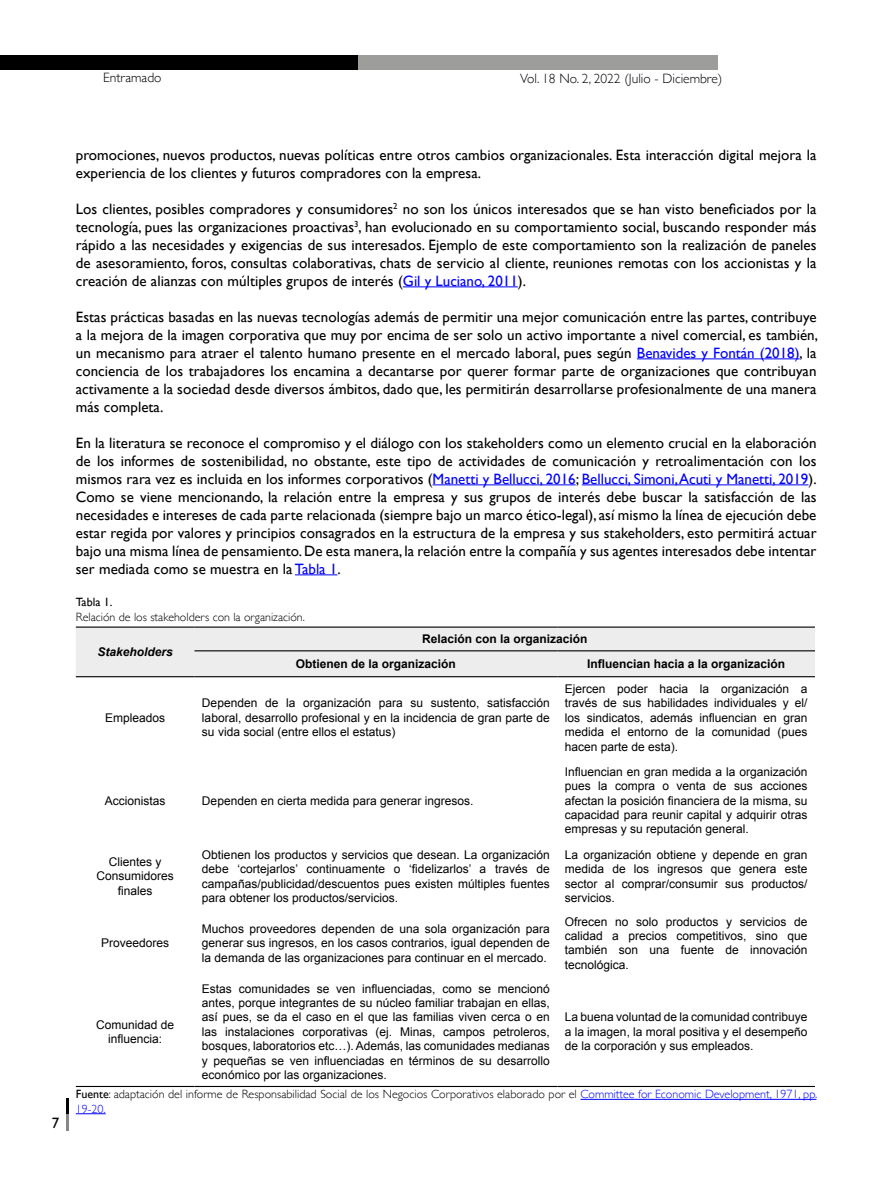
<style>
.page{position:relative;width:893px;height:1188px;background:#fff}
.page>*{position:absolute;margin:0;border:0;box-sizing:border-box;transform-origin:0 0}
.t1{font:15px/18px "Gill Sans";letter-spacing:.005em;color:#000;text-align:justify}
.t2{font:300 13.5px "Gill Sans";color:#000}
.t3{font:12px/14.4px "Arial";color:#000;text-align:justify}
.t4{font:300 12px/14.4px "Gill Sans";color:#000}
.t5{font:700 12px/24.8px "Arial";color:#000}
.t6{font:italic 700 12px "Arial";color:#000}
.t7{font:12px "Gill Sans";color:#000}
.s1{color:#00f}
.s2{font-weight:400}
</style>
<div class="page">
<svg style="left:66px;top:1099px;width:2px;height:31px"></svg>
<div style="left:358px;top:55px;width:360px;height:15px;background:#9d9d9c"></div>
<div style="left:0;top:55px;width:358px;height:15px;background:#000"></div>
<hr style="left:403px;top:287px;width:115px;height:1px;background:#00f">
<hr style="left:637px;top:359px;width:163px;height:1px;background:#00f">
<hr style="left:433px;top:485px;width:143px;height:1px;background:#00f">
<hr style="left:582px;top:485px;width:226px;height:1px;background:#00f">
<hr style="left:295px;top:575px;width:42px;height:1px;background:#00f">
<hr style="left:580px;top:1099px;width:236px;height:1px;background:#00f">
<hr style="left:76px;top:1113px;width:30px;height:1px;background:#00f">
<div style="left:76px;top:628px;width:739px;height:48px;background:#ededed"></div>
<hr style="left:76px;top:627px;width:118px;height:1px;background:#000">
<hr style="left:76px;top:676px;width:118px;height:1px;background:#000">
<hr style="left:194px;top:627px;width:363px;height:1px;background:#000">
<hr style="left:557px;top:627px;width:258px;height:1px;background:#000">
<hr style="left:194px;top:650px;width:363px;height:1px;background:#000">
<hr style="left:557px;top:650px;width:258px;height:1px;background:#000">
<hr style="left:194px;top:676px;width:363px;height:1px;background:#000">
<hr style="left:557px;top:676px;width:258px;height:1px;background:#000">
<hr style="left:76px;top:1086px;width:118px;height:1px;background:#000">
<hr style="left:194px;top:1086px;width:363px;height:1px;background:#000">
<hr style="left:557px;top:1086px;width:258px;height:1px;background:#000">
<p class="t2" style="left:103px;top:67px;width:60px">Entramado</p>
<p class="t2" style="left:520px;top:68px;width:204px">Vol. 18 No. 2, 2022 (Julio - Diciembre)</p>
<p class="t1" style="left:52px;top:1114px;width:9px">7</p>
<p class="t1" style="left:39px;top:1116px;width:24px">188</p>
<p class="t1" style="left:76px;top:146px;width:742px">promociones, nuevos productos, nuevas políticas entre otros cambios organizacionales. Esta interacción digital mejora la experiencia de los clientes y futuros compradores con la empresa.</p>
<p class="t1" style="left:76px;top:200px;width:742px">Los clientes, posibles compradores y consumidores<sup>2</sup> no son los únicos interesados que se han visto beneficiados por la tecnología, pues las organizaciones proactivas<sup>3</sup>, han evolucionado en su comportamiento social, buscando responder más rápido a las necesidades y exigencias de sus interesados. Ejemplo de este comportamiento son la realización de paneles de asesoramiento, foros, consultas colaborativas, chats de servicio al cliente, reuniones remotas con los accionistas y la creación de alianzas con múltiples grupos de interés (<span class="s1">Gil y Luciano, 2011</span>).</p>
<p class="t1" style="left:76px;top:308px;width:744px">Estas prácticas basadas en las nuevas tecnologías además de permitir una mejor comunicación entre las partes, contribuye a la mejora de la imagen corporativa que muy por encima de ser solo un activo importante a nivel comercial, es también, un mecanismo para atraer el talento humano presente en el mercado laboral, pues según <span class="s1">Benavides y Fontán (2018)</span>, la conciencia de los trabajadores los encamina a decantarse por querer formar parte de organizaciones que contribuyan activamente a la sociedad desde diversos ámbitos, dado que, les permitirán desarrollarse profesionalmente de una manera más completa.</p>
<p class="t1" style="left:76px;top:434px;width:742px">En la literatura se reconoce el compromiso y el diálogo con los stakeholders como un elemento crucial en la elaboración de los informes de sostenibilidad, no obstante, este tipo de actividades de comunicación y retroalimentación con los mismos rara vez es incluida en los informes corporativos (<span class="s1">Manetti y Bellucci, 2016</span>; <span class="s1">Bellucci, Simoni, Acuti y Manetti, 2019</span>).<br>Como se viene mencionando, la relación entre la empresa y sus grupos de interés debe buscar la satisfacción de las necesidades e intereses de cada parte relacionada (siempre bajo un marco ético-legal), así mismo la línea de ejecución debe estar regida por valores y principios consagrados en la estructura de la empresa y sus stakeholders, esto permitirá actuar bajo una misma línea de pensamiento. De esta manera, la relación entre la compañía y sus agentes interesados debe intentar ser mediada como se muestra en la <span class="s1">Tabla 1</span>.</p>
<p class="t7" style="left:76px;top:595px;width:38px">Tabla 1.</p>
<p class="t4" style="left:76px;top:609px;width:231px">Relación de los stakeholders con la organización.</p>
<p class="t6" style="left:97px;top:644px;width:77px">Stakeholders</p>
<p class="t5" style="left:296px;top:627px;width:293px;text-indent:126px">Relación con la organización<br>Obtienen de la organización</p>
<p class="t5" style="left:587px;top:652px;width:200px">Influencian hacia a la organización</p>
<p class="t3" style="left:105px;top:710px;width:62px">Empleados</p>
<p class="t3" style="left:202px;top:696px;width:349px">Dependen de la organización para su sustento, satisfacción laboral, desarrollo profesional y en la incidencia de gran parte de su vida social (entre ellos el estatus)</p>
<p class="t3" style="left:105px;top:793px;width:62px">Accionistas</p>
<p class="t3" style="left:202px;top:793px;width:273px">Dependen en cierta medida para generar ingresos.</p>
<p class="t3" style="left:565px;top:682px;width:244px">Ejercen poder hacia la organización a través de sus habilidades individuales y el/ los sindicatos, además influencian en gran medida el entorno de la comunidad (pues hacen parte de esta).</p>
<p class="t3" style="left:565px;top:765px;width:244px">Influencian en gran medida a la organización pues la compra o venta de sus acciones afectan la posición financiera de la misma, su capacidad para reunir capital y adquirir otras empresas y su reputación general.</p>
<p class="t3" style="left:96px;top:855px;width:79px;text-align:center">Clientes y<br>Consumidores finales</p>
<p class="t3" style="left:202px;top:847px;width:349px">Obtienen los productos y servicios que desean. La organización debe ‘cortejarlos’ continuamente o ‘fidelizarlos’ a través de campañas/publicidad/descuentos pues existen múltiples fuentes para obtener los productos/servicios.</p>
<p class="t3" style="left:565px;top:847px;width:244px">La organización obtiene y depende en gran medida de los ingresos que genera este sector al comprar/consumir sus productos/ servicios.</p>
<p class="t3" style="left:101px;top:936px;width:70px">Proveedores</p>
<p class="t3" style="left:202px;top:922px;width:349px">Muchos proveedores dependen de una sola organización para generar sus ingresos, en los casos contrarios, igual dependen de la demanda de las organizaciones para continuar en el mercado.</p>
<p class="t3" style="left:565px;top:914px;width:244px">Ofrecen no solo productos y servicios de calidad a precios competitivos, sino que también son una fuente de innovación tecnológica.</p>
<p class="t3" style="left:202px;top:981px;width:349px">Estas comunidades se ven influenciadas, como se mencionó antes, porque integrantes de su núcleo familiar trabajan en ellas, así pues, se da el caso en el que las familias viven cerca o en las instalaciones corporativas (ej. Minas, campos petroleros, bosques, laboratorios etc…). Además, las comunidades medianas y pequeñas se ven influenciadas en términos de su desarrollo económico por las organizaciones.</p>
<p class="t3" style="left:565px;top:1010px;width:244px">La buena voluntad de la comunidad contribuye a la imagen, la moral positiva y el desempeño de la corporación y sus empleados.</p>
<p class="t4" style="left:76px;top:1087px;width:743px"><span class="s2">Fuente</span>: adaptación del informe de Responsabilidad Social de los Negocios Corporativos elaborado por el <span class="s1">Committee for Economic Development, 1971, pp.<br>19-20.</span></p>
<p class="t3" style="left:96px;top:1017px;width:80px;text-align:center">Comunidad de influencia:</p>
</div>
